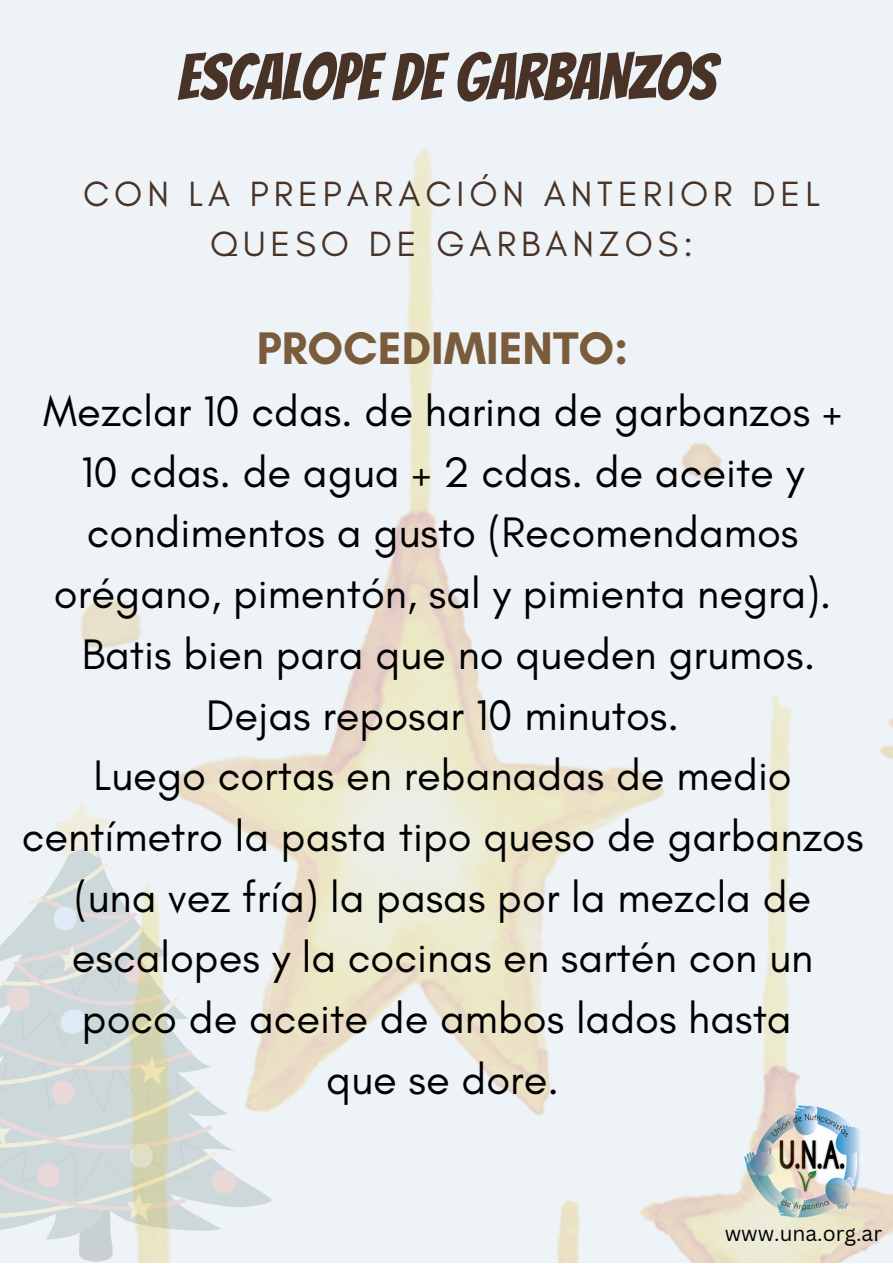
<style>
.page{position:relative;width:893px;height:1264px;background:#fff}
.page>*{position:absolute;margin:0;border:0;box-sizing:border-box;transform-origin:0 0}
.t1{font:64.5px "Bangers";color:#483326}
.t2{font:700 46.5px "Glacial Indifference";color:#7a5c3c}
.t3{font:43.5px/60.8px "Glacial Indifference";color:#000;text-align:center}
.t4{font:35.7px/49.5px "Glacial Indifference";letter-spacing:.14em;color:#483326;text-align:center}
.t5{font:21px "Canva Sans";color:#000}
</style>
<div class="page">
<div style="left:0;top:0;width:892px;height:1262px;background:#eef3f7"></div>
<img style="left:0;top:149px;width:892px;height:1113px">
<h1 class="t1" style="left:177px;top:43px;width:539px">ESCALOPE DE GARBANZOS</h1>
<p class="t4" style="left:83px;top:169px;width:738px">CON LA PREPARACIÓN ANTERIOR DEL<br>QUESO DE GARBANZOS:</p>
<p class="t2" style="left:257px;top:320px;width:373px">PROCEDIMIENTO:</p>
<p class="t3" style="left:22px;top:380px;width:843px">Mezclar 10 cdas. de harina de garbanzos + 10 cdas. de agua + 2 cdas. de aceite y condimentos a gusto (Recomendamos orégano, pimentón, sal y pimienta negra).<br>Batis bien para que no queden grumos.<br>Dejas reposar 10 minutos.<br>Luego cortas en rebanadas de medio centímetro la pasta tipo queso de garbanzos (una vez fría) la pasas por la mezcla de escalopes y la cocinas en sartén con un poco de aceite de ambos lados hasta<br>que se dore.</p>
<p class="t5" style="left:724px;top:1218px;width:159px">www.una.org.ar</p>
</div>
